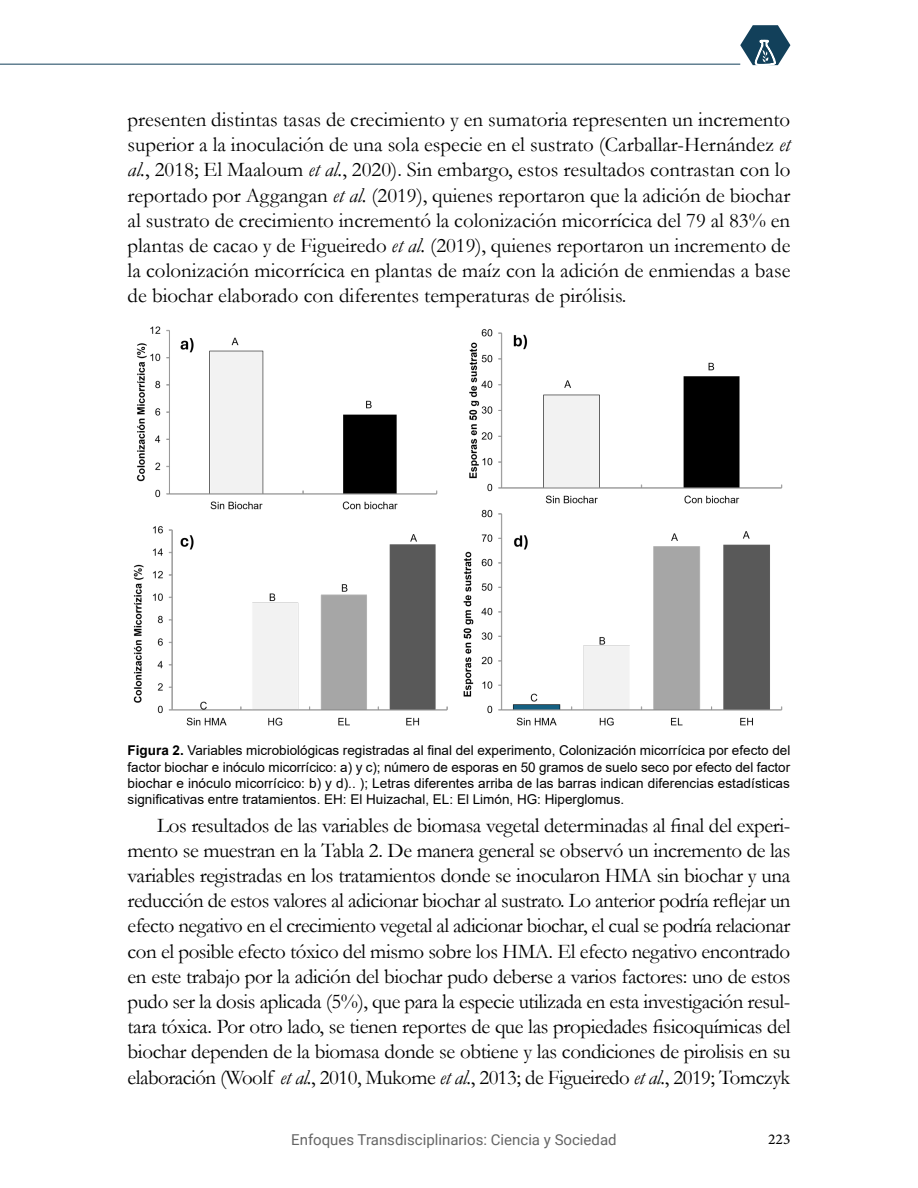
<style>
.page{position:relative;width:918px;height:1188px;background:#fff}
.page>*{position:absolute;margin:0;border:0;box-sizing:border-box;transform-origin:0 0}
.Cuerpo_de_texto{font:21px/25.2px "Garamond";letter-spacing:-.01em;color:#000;text-align:justify}
.t1{font:15px "Roboto";color:#666}
.t2{font:15px "Minion Variable Concept";color:#000}
.Pie_de_imagen{font:13.5px/16.2px "Arial";color:#000;text-align:justify}
.s1{font-style:italic}
.s2{font-weight:700}
</style>
<div class="page">
<hr style="left:0;top:64px;width:740px;height:1px;background:#12405a">
<svg style="left:740px;top:25px;width:50px;height:41px"></svg>
<img style="left:133px;top:326px;width:650px;height:400px">
<p class="Cuerpo_de_texto" style="left:128px;top:106px;width:664px">presenten distintas tasas de crecimiento y en sumatoria representen un incremento superior a la inoculación de una sola especie en el sustrato (Carballar-Hernández <span class="s1">et al.</span>, 2018; El Maaloum <span class="s1">et al.</span>, 2020). Sin embargo, estos resultados contrastan con lo reportado por Aggangan <span class="s1">et al.</span> (2019), quienes reportaron que la adición de biochar al sustrato de crecimiento incrementó la colonización micorrícica del 79 al 83% en plantas de cacao y de Figueiredo <span class="s1">et al.</span> (2019), quienes reportaron un incremento de la colonización micorrícica en plantas de maíz con la adición de enmiendas a base de biochar elaborado con diferentes temperaturas de pirólisis.</p>
<p class="Pie_de_imagen" style="left:128px;top:742px;width:664px"><span class="s2">Figura 2.</span> Variables microbiológicas registradas al final del experimento, Colonización micorrícica por efecto del factor biochar e inóculo micorrícico: a) y c); número de esporas en 50 gramos de suelo seco por efecto del factor biochar e inóculo micorrícico: b) y d).. ); Letras diferentes arriba de las barras indican diferencias estadísticas significativas entre tratamientos. EH: El Huizachal, EL: El Limón, HG: Hiperglomus.</p>
<p class="Cuerpo_de_texto" style="left:128px;top:812px;width:665px;text-indent:30px">Los resultados de las variables de biomasa vegetal determinadas al final del experi&shy;mento se muestran en la Tabla 2. De manera general se observó un incremento de las variables registradas en los tratamientos donde se inocularon HMA sin biochar y una reducción de estos valores al adicionar biochar al sustrato. Lo anterior podría reflejar un efecto negativo en el crecimiento vegetal al adicionar biochar, el cual se podría relacionar con el posible efecto tóxico del mismo sobre los HMA. El efecto negativo encontrado en este trabajo por la adición del biochar pudo deberse a varios factores: uno de estos pudo ser la dosis aplicada (5%), que para la especie utilizada en esta investigación resul&shy;tara tóxica. Por otro lado, se tienen reportes de que las propiedades fisicoquímicas del biochar dependen de la biomasa donde se obtiene y las condiciones de pirolisis en su elaboración (Woolf <span class="s1">et al.</span>, 2010, Mukome <span class="s1">et al.</span>, 2013; de Figueiredo <span class="s1">et al.</span>, 2019; Tomczyk</p>
<p class="t1" style="left:291px;top:1129px;width:327px">Enfoques Transdisciplinarios: Ciencia y Sociedad</p>
<p class="t2" style="left:768px;top:1129px;width:24px">223</p>
</div>
